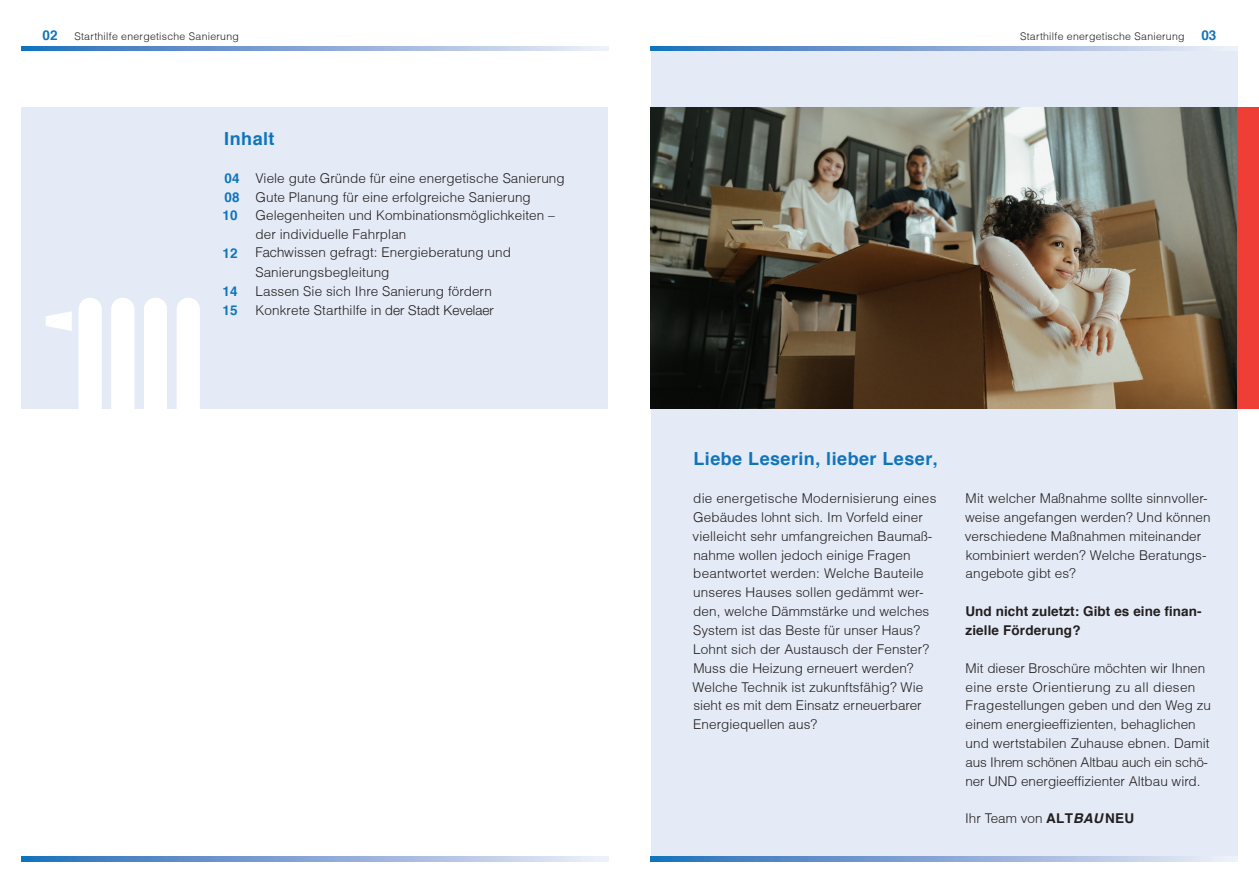
<style>
.page{position:relative;width:1259px;height:893px;background:#fff}
.page>*{position:absolute;margin:0;border:0;box-sizing:border-box;transform-origin:0 0}
.t1{font:700 18px "Helvetica";letter-spacing:.025em;color:#1074bc}
.t2{font:300 13.5px/18.9px "Helvetica";letter-spacing:.005em;color:#231f20}
.t3{font:700 13.5px/18.9px "Helvetica";letter-spacing:.005em;color:#231f20}
.t4{font:700 13.5px "Helvetica";letter-spacing:.005em;color:#1074bc}
.t5{font:300 10.5px "Helvetica";letter-spacing:.025em;color:#231f20}
.s1{font-weight:700;font-size:13.5px;color:#1074bc}
.s2{font-weight:700;color:#1074bc}
.s3{font-family:"Helvetica Neue LT Pro"}
.s4{font-weight:700}
.s5{font-weight:700;font-style:italic}
</style>
<div class="page">
<div style="left:651px;top:51px;width:586px;height:810px;background:#e5ebf6"></div>
<div style="left:21px;top:107px;width:587px;height:302px;background:#e5ebf6"></div>
<svg style="left:21px;top:46px;width:587px;height:5px;background:#88aad7"></svg>
<svg style="left:21px;top:857px;width:587px;height:4px;background:#88aad7"></svg>
<svg style="left:651px;top:46px;width:586px;height:5px;background:#88aad7"></svg>
<svg style="left:651px;top:857px;width:532px;height:4px;background:#7ea4d4"></svg>
<img style="left:651px;top:107px;width:586px;height:302px">
<div style="left:1237px;top:107px;width:22px;height:302px;background:#ee3e35"></div>
<div style="left:79px;top:298px;width:23px;height:121px;background:#fff;border-radius:11px"></div>
<div style="left:111px;top:298px;width:23px;height:121px;background:#fff;border-radius:11px"></div>
<div style="left:177px;top:298px;width:23px;height:121px;background:#fff;border-radius:11px"></div>
<div style="left:144px;top:298px;width:23px;height:121px;background:#fff;border-radius:11px"></div>
<svg style="left:46px;top:311px;width:26px;height:20px"></svg>
<p class="t4" style="left:43px;top:26px;width:17px">02</p>
<p class="t5" style="left:74px;top:29px;width:166px">Starthilfe energetische Sanierung</p>
<p class="t5" style="left:1020px;top:29px;width:198px">Starthilfe energetische Sanierung <span class="s1">03</span></p>
<h1 class="t1" style="left:224px;top:127px;width:52px">Inhalt</h1>
<p class="t2" style="left:222px;top:168px;width:344px"><span class="s2">04</span> Viele gute Gründe für eine energetische Sanierung<br><span class="s2">08</span> Gute Planung für eine erfolgreiche Sanierung<br><span class="s2">10</span></p>
<p class="t2" style="left:255px;top:206px;width:301px">Gelegenheiten und Kombinationsmöglichkeiten – der individuelle Fahrplan</p>
<p class="t4" style="left:222px;top:245px;width:17px">12</p>
<p class="t2" style="left:255px;top:242px;width:257px;line-height:20px"><span class="s3">Fach</span>wissen gefragt: Energieberatung und<br>Sanierungsbegleitung</p>
<p class="t4" style="left:222px;top:282px;width:17px">14</p>
<p class="t2" style="left:255px;top:281px;width:238px">Lassen Sie sich Ihre Sanierung fördern</p>
<p class="t4" style="left:222px;top:301px;width:17px">15</p>
<p class="t2" style="left:255px;top:300px;width:240px">Konkrete Starthilfe i<span class="s3">n der Stadt Kevelaer</span></p>
<h1 class="t1" style="left:693px;top:448px;width:246px">Liebe Leserin, lieber Leser,</h1>
<p class="t2" style="left:692px;top:489px;width:245px">die energetische Modernisierung eines Gebäudes lohnt sich. Im Vorfeld einer vielleicht sehr umfangreichen Baumaß&shy;nahme wollen jedoch einige Fragen beantwortet werden: Welche Bauteile unseres Hauses sollen gedämmt wer&shy;den, welche Dämmstärke und welches System ist das Beste für unser Haus?<br>Lohnt sich der Austausch der Fenster?<br>Muss die Heizung erneuert werden?<br>Welche Technik ist zukunftsfähig? Wie sieht es mit dem Einsatz erneuerbarer Energiequellen aus?</p>
<p class="t2" style="left:964px;top:489px;width:247px">Mit welcher Maßnahme sollte sinnvoller&shy;weise angefangen werden? Und können verschiedene Maßnahmen miteinander kombiniert werden? Welche Beratungs&shy;angebote gibt es?</p>
<p class="t3" style="left:965px;top:602px;width:238px">Und nicht zuletzt: Gibt es eine finan&shy;zielle Förderung?</p>
<p class="t2" style="left:965px;top:658px;width:247px">Mit dieser Broschüre möchten wir Ihnen eine erste Orientierung zu all diesen Fragestellungen geben und den Weg zu einem energieeffizienten, behaglichen und wertstabilen Zuhause ebnen. Damit aus Ihrem schönen Altbau auch ein schö&shy;ner UND energieeffizienter Altbau wird.</p>
<p class="t2" style="left:965px;top:809px;width:170px">Ihr Team von <span class="s4">ALT</span><span class="s5">BAU</span> <span class="s4">NEU</span></p>
</div>
